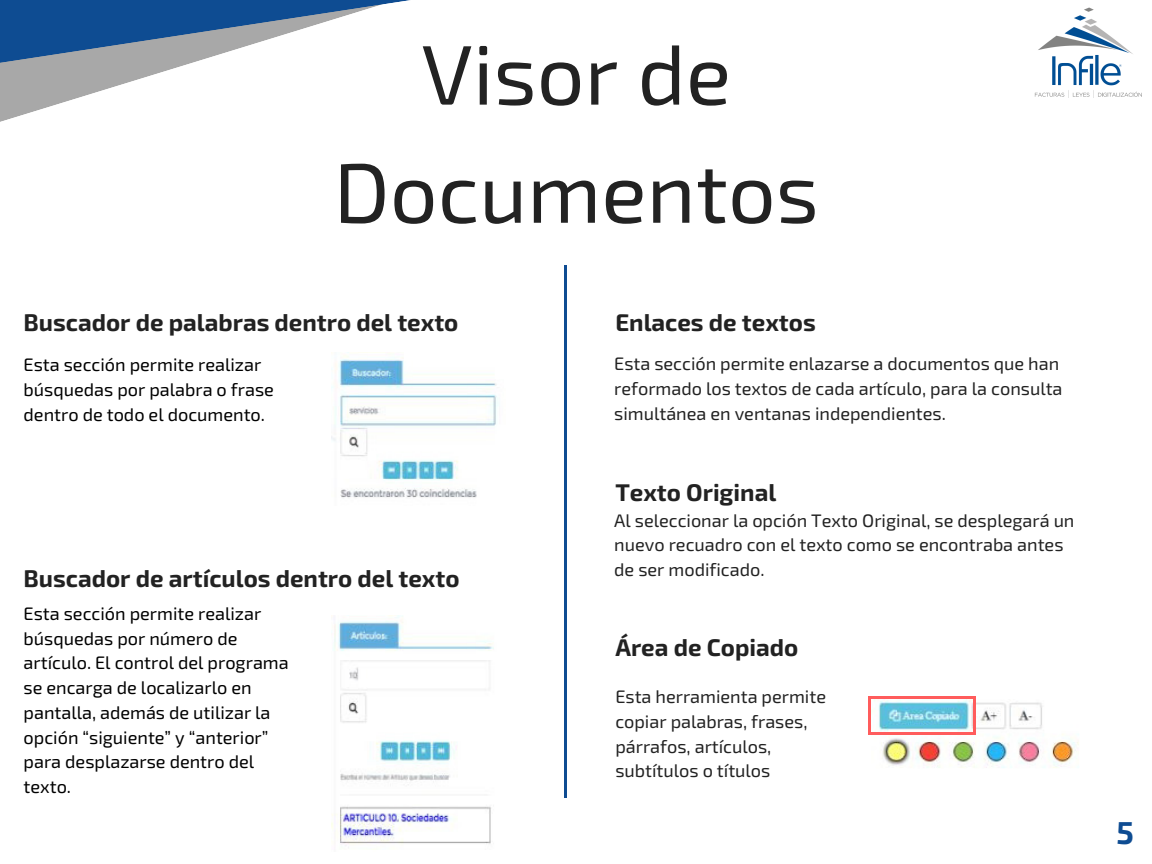
<style>
.page{position:relative;width:1152px;height:864px;background:#fff}
.page>*{position:absolute;margin:0;border:0;box-sizing:border-box;transform-origin:0 0}
.t1{font:84.45px/118.2px "Exo 2";color:#222;text-align:center}
.t2{font:700 31.65px "Exo 2";color:#0e4c92}
.t3{font:700 24.15px "Exo 2";color:#222}
.t4{font:18.15px/24.8px "Exo 2";color:#222}
.t5{font:18.15px/24.8px "Exo 2";color:#000}
</style>
<div class="page">
<svg style="left:0;top:63px;width:191px;height:59px"></svg>
<svg style="left:0;top:0;width:410px;height:63px"></svg>
<img style="left:1034px;top:7px;width:108px;height:91px">
<hr style="left:564px;top:266px;width:3px;height:16px;background:#0e4c92">
<hr style="left:564px;top:781px;width:3px;height:17px;background:#0e4c92">
<hr style="left:564px;top:282px;width:3px;height:115px;background:#0e4c92">
<hr style="left:564px;top:397px;width:3px;height:116px;background:#0e4c92">
<hr style="left:564px;top:512px;width:3px;height:116px;background:#0e4c92">
<hr style="left:564px;top:628px;width:3px;height:115px;background:#0e4c92">
<hr style="left:564px;top:743px;width:3px;height:38px;background:#0e4c92">
<img style="left:332px;top:352px;width:167px;height:146px">
<img style="left:332px;top:615px;width:162px;height:235px">
<img style="left:878px;top:700px;width:201px;height:68px">
<hr style="left:869px;top:698px;width:2px;height:35px;background:#ff5c5c">
<hr style="left:973px;top:698px;width:2px;height:35px;background:#ff5c5c">
<hr style="left:871px;top:732px;width:102px;height:3px;background:#ff5c5c">
<hr style="left:871px;top:696px;width:102px;height:3px;background:#ff5c5c">
<h1 class="t1" style="left:334px;top:12px;width:487px">Visor de<br>Documentos</h1>
<h3 class="t3" style="left:24px;top:306px;width:436px">Buscador de palabras dentro del texto</h3>
<p class="t5" style="left:24px;top:352px;width:252px">Esta sección permite realizar búsquedas por palabra o frase dentro de todo el documento.</p>
<h3 class="t3" style="left:24px;top:563px;width:438px">Buscador de artículos dentro del texto</h3>
<p class="t5" style="left:24px;top:600px;width:267px">Esta sección permite realizar búsquedas por número de artículo. El control del programa se encarga de localizarlo en pantalla, además de utilizar la opción “siguiente” y “anterior” para desplazarse dentro del texto.</p>
<h3 class="t3" style="left:615px;top:306px;width:202px">Enlaces de textos</h3>
<p class="t4" style="left:614px;top:351px;width:450px">Esta sección permite enlazarse a documentos que han reformado los textos de cada artículo, para la consulta simultánea en ventanas independientes.</p>
<h3 class="t3" style="left:615px;top:476px;width:162px">Texto Original</h3>
<p class="t4" style="left:614px;top:507px;width:462px">Al seleccionar la opción Texto Original, se desplegará un nuevo recuadro con el texto como se encontraba antes de ser modificado.</p>
<h3 class="t3" style="left:615px;top:631px;width:184px">Área de Copiado</h3>
<p class="t4" style="left:615px;top:684px;width:212px">Esta herramienta permite copiar palabras, frases, párrafos, artículos, subtítulos o títulos</p>
<h2 class="t2" style="left:1116px;top:812px;width:19px">5</h2>
</div>
